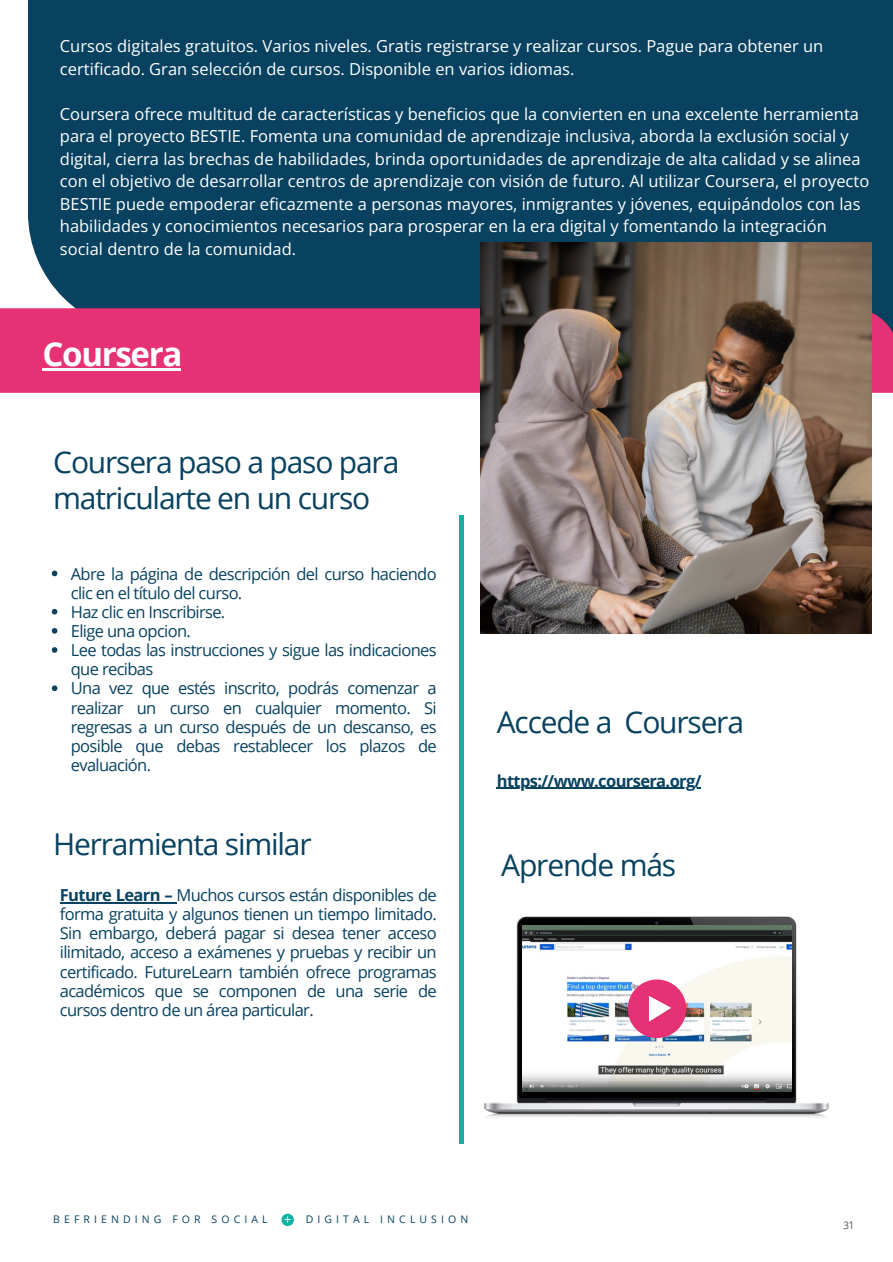
<style>
.page{position:relative;width:893px;height:1262px;background:#fff}
.page>*{position:absolute;margin:0;border:0;box-sizing:border-box;transform-origin:0 0}
.t1{font:700 33px "Open Sans";letter-spacing:-.04em;color:#fff}
.t2{font:30px/36px "Open Sans";letter-spacing:-.04em;color:#084260}
.t3{font:16.5px/22.5px "Open Sans";color:#fff}
.t4{font:16.5px/19.2px "Open Sans";letter-spacing:-.04em;color:#084260}
.t5{font:700 16.5px "Open Sans";letter-spacing:-.04em;color:#084260}
.t6{font:10.5px "Open Sans";letter-spacing:.39em;color:#084260}
.t7{font:10.5px "Open Sans";color:#595959}
.s1{font-weight:700}
</style>
<div class="page">
<svg style="left:281px;top:1213px;width:13px;height:12px"></svg>
<svg style="left:284px;top:1216px;width:6px;height:6px"></svg>
<div style="left:28px;top:0;width:864px;height:308px;background:#084260"></div>
<hr style="left:459px;top:515px;width:4px;height:628px;background:#10b1a2">
<div style="left:0;top:308px;width:892px;height:85px;background:#e63275"></div>
<img style="left:484px;top:916px;width:345px;height:202px">
<img style="left:522px;top:925px;width:269px;height:166px">
<svg style="left:627px;top:979px;width:59px;height:58px"></svg>
<hr style="left:43px;top:368px;width:138px;height:2px;background:#fff">
<svg style="left:52px;top:570px;width:5px;height:6px"></svg>
<svg style="left:52px;top:608px;width:5px;height:6px"></svg>
<svg style="left:52px;top:628px;width:5px;height:5px"></svg>
<svg style="left:52px;top:647px;width:5px;height:5px"></svg>
<svg style="left:52px;top:685px;width:5px;height:6px"></svg>
<hr style="left:496px;top:787px;width:204px;height:1px;background:#084260">
<hr style="left:60px;top:901px;width:116px;height:2px;background:#084260">
<img style="left:480px;top:243px;width:390px;height:390px">
<p class="t3" style="left:60px;top:34px;width:764px">Cursos digitales gratuitos. Varios niveles. Gratis registrarse y realizar cursos. Pague para obtener un certificado. Gran selección de cursos. Disponible en varios idiomas.</p>
<p class="t3" style="left:60px;top:102px;width:810px">Coursera ofrece multitud de características y beneficios que la convierten en una excelente herramienta para el proyecto BESTIE. Fomenta una comunidad de aprendizaje inclusiva, aborda la exclusión social y digital, cierra las brechas de habilidades, brinda oportunidades de aprendizaje de alta calidad y se alinea con el objetivo de desarrollar centros de aprendizaje con visión de futuro. Al utilizar Coursera, el proyecto BESTIE puede empoderar eficazmente a personas mayores, inmigrantes y jóvenes, equipándolos con las habilidades y conocimientos necesarios para prosperar en la era digital y fomentando la integración social dentro de la comunidad.</p>
<p class="t1" style="left:43px;top:330px;width:141px">Coursera</p>
<p class="t2" style="left:53px;top:443px;width:347px">Coursera paso a paso para matricularte en un curso</p>
<p class="t4" style="left:71px;top:563px;width:367px">Abre la página de descripción del curso haciendo clic en el título del curso.</p>
<p class="t4" style="left:71px;top:601px;width:156px">Haz clic en Inscribirse.</p>
<p class="t4" style="left:71px;top:621px;width:122px">Elige una opcion.</p>
<p class="t4" style="left:71px;top:640px;width:367px">Lee todas las instrucciones y sigue las indicaciones que recibas</p>
<p class="t4" style="left:71px;top:678px;width:367px;text-align:justify">Una vez que estés inscrito, podrás comenzar a realizar un curso en cualquier momento. Si regresas a un curso después de un descanso, es posible que debas restablecer los plazos de evaluación.</p>
<p class="t2" style="left:53px;top:825px;width:260px">Herramienta similar</p>
<p class="t4" style="left:60px;top:884px;width:378px;text-align:justify"><span class="s1">Future Learn –</span> Muchos cursos están disponibles de forma gratuita y algunos tienen un tiempo limitado.<br>Sin embargo, deberá pagar si desea tener acceso ilimitado, acceso a exámenes y pruebas y recibir un certificado. FutureLearn también ofrece programas académicos que se componen de una serie de cursos dentro de un área particular.</p>
<p class="t2" style="left:496px;top:703px;width:249px">Accede a Coursera</p>
<p class="t5" style="left:496px;top:769px;width:206px">https://www.coursera.org/</p>
<p class="t2" style="left:501px;top:845px;width:176px">Aprende más</p>
<p class="t6" style="left:53px;top:1211px;width:216px">BEFRIENDING FOR SOCIAL</p>
<p class="t6" style="left:305px;top:1211px;width:164px">DIGITAL INCLUSION</p>
<p class="t7" style="left:842px;top:1217px;width:13px">31</p>
</div>
